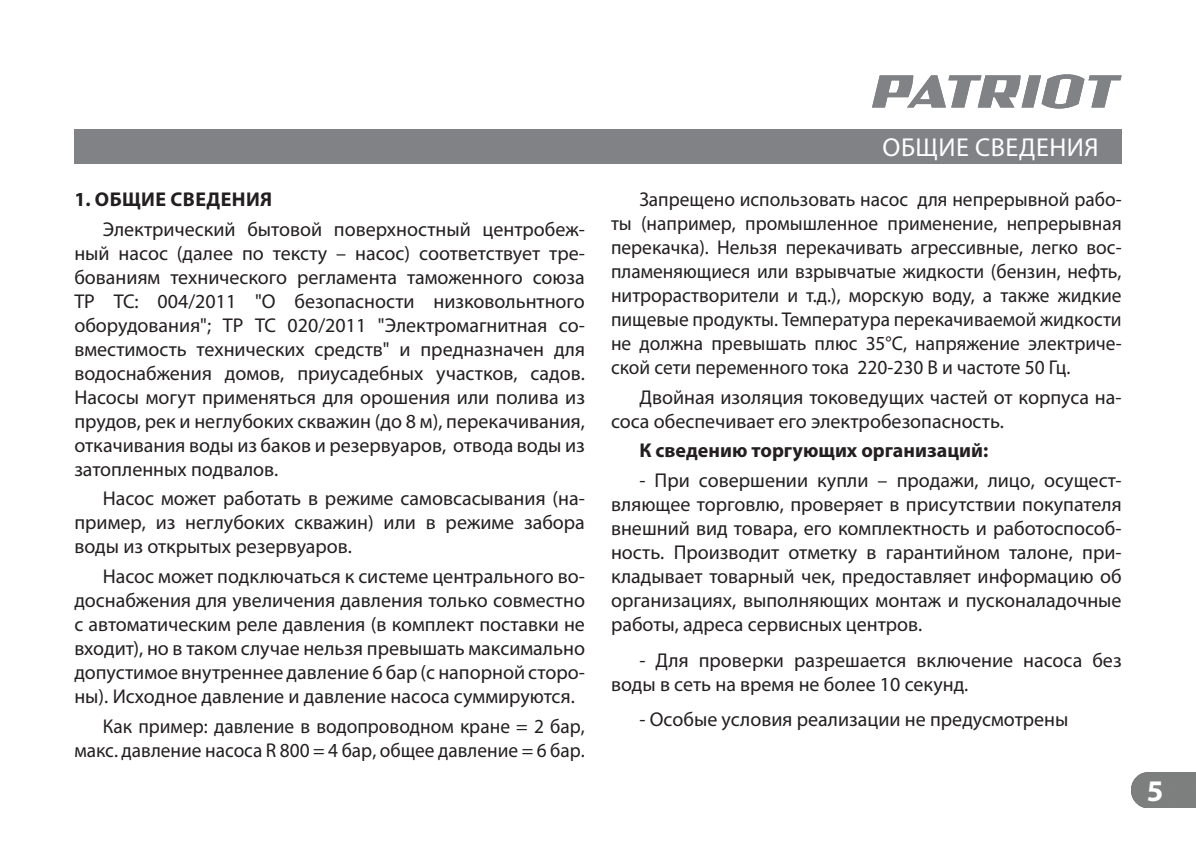
<style>
.page{position:relative;width:1196px;height:847px;background:#fff}
.page>*{position:absolute;margin:0;border:0;box-sizing:border-box;transform-origin:0 0}
.t1{font:700 30px "Myriad Pro";color:#fff}
.t2{font:26px "Myriad Pro";letter-spacing:.02em;color:#fff}
.t3{font:20px/24px "Myriad Pro";color:#231f20;text-align:justify}
.t4{font:700 20px "Myriad Pro";color:#231f20}
.t5{font:700 20px "Myriad Pro";letter-spacing:.02em;color:#231f20}
</style>
<div class="page">
<div style="left:1131px;top:772px;width:64px;height:35px;background:#7d7e7e"></div>
<svg style="left:872px;top:74px;width:249px;height:35px"></svg>
<div style="left:74px;top:130px;width:1047px;height:34px;background:#808285"></div>
<p class="t5" style="left:74px;top:189px;width:199px">1. ОБЩИЕ СВЕДЕНИЯ</p>
<p class="t3" style="left:74px;top:218px;width:512px;text-indent:28px">Электрический бытовой поверхностный центробеж&shy;ный насос (далее по тексту – насос) соответствует тре&shy;бованиям технического регламента таможенного союза ТР ТС: 004/2011 "О безопасности низковольнтного оборудования"; ТР ТС 020/2011 "Электромагнитная со&shy;вместимость технических средств" и предназначен для водоснабжения домов, приусадебных участков, садов.<br>Насосы могут применяться для орошения или полива из прудов, рек и неглубоких скважин (до 8 м), перекачивания, откачивания воды из баков и резервуаров, отвода воды из затопленных подвалов.</p>
<p class="t3" style="left:74px;top:487px;width:512px;text-indent:28px">Насос может работать в режиме самовсасывания (на&shy;пример, из неглубоких скважин) или в режиме забора воды из открытых резервуаров.</p>
<p class="t3" style="left:74px;top:565px;width:512px;text-indent:28px">Насос может подключаться к системе центрального во&shy;доснабжения для увеличения давления только совместно с автоматическим реле давления (в комплект поставки не входит), но в таком случае нельзя превышать максимально допустимое внутреннее давление 6 бар (с напорной сторо&shy;ны). Исходное давление и давление насоса суммируются.</p>
<p class="t3" style="left:74px;top:715px;width:512px;text-align:right">Как пример: давление в водопроводном кране = 2 бар, макс. давление насоса R 800 = 4 бар, общее давление = 6 бар.</p>
<h2 class="t2" style="left:882px;top:135px;width:217px">ОБЩИЕ СВЕДЕНИЯ</h2>
<p class="t3" style="left:611px;top:188px;width:512px;text-indent:28px">Запрещено использовать насос для непрерывной рабо&shy;ты (например, промышленное применение, непрерывная перекачка). Нельзя перекачивать агрессивные, легко вос&shy;пламеняющиеся или взрывчатые жидкости (бензин, нефть, нитрорастворители и т.д.), морскую воду, а также жидкие пищевые продукты. Температура перекачиваемой жидкости не должна превышать плюс 35°С, напряжение электриче&shy;ской сети переменного тока 220-230 В и частоте 50 Гц.</p>
<p class="t3" style="left:611px;top:386px;width:512px;text-indent:28px">Двойная изоляция токоведущих частей от корпуса на&shy;соса обеспечивает его электробезопасность.</p>
<p class="t4" style="left:639px;top:441px;width:350px">К сведению торгующих организаций:</p>
<p class="t3" style="left:611px;top:469px;width:512px;text-indent:28px">- При совершении купли – продажи, лицо, осущест&shy;вляющее торговлю, проверяет в присутствии покупателя внешний вид товара, его комплектность и работоспособ&shy;ность. Производит отметку в гарантийном талоне, при&shy;кладывает товарный чек, предоставляет информацию об организациях, выполняющих монтаж и пусконаладочные работы, адреса сервисных центров.</p>
<p class="t3" style="left:611px;top:648px;width:512px;text-indent:28px">- Для проверки разрешается включение насоса без воды в сеть на время не более 10 секунд.</p>
<p class="t3" style="left:639px;top:708px;width:430px">- Особые условия реализации не предусмотрены</p>
<h1 class="t1" style="left:1146px;top:775px;width:18px">5</h1>
</div>
